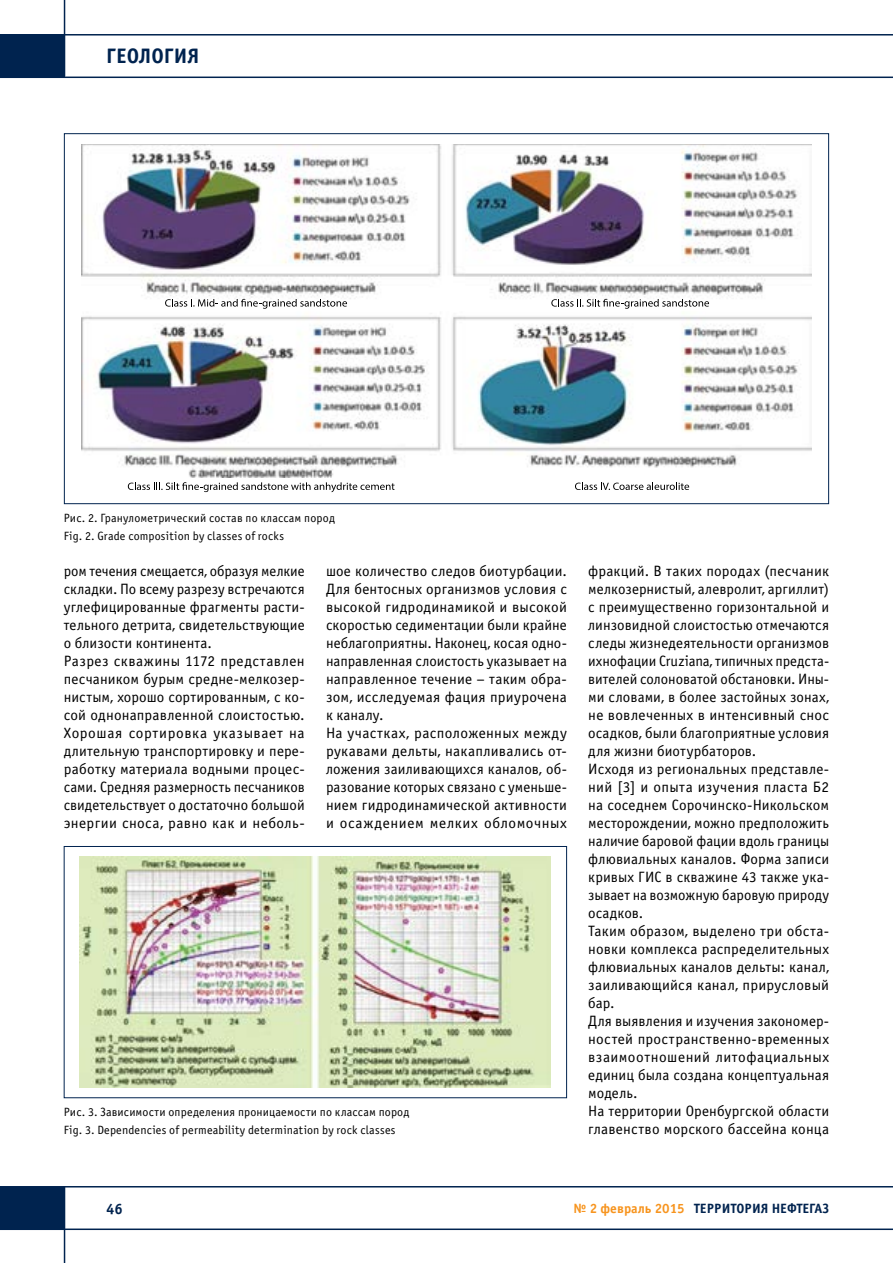
<style>
.page{position:relative;width:893px;height:1263px;background:#fff}
.page>*{position:absolute;margin:0;border:0;box-sizing:border-box;transform-origin:0 0}
.t1{font:700 21px "Officina Sans C";color:#00234f}
.t2{font:15px/18px "Officina Sans C";letter-spacing:.01em;color:#000}
.t3{font:700 15px "Officina Sans C";color:#00234f}
.t4{font:700 13.5px "Officina Sans C";color:#00234f}
.t5{font:12px/18px "Officina Sans C";letter-spacing:.015em;color:#000}
.s1{color:#f7941e}
</style>
<div class="page">
<hr style="left:0;top:77px;width:893px;height:1px;background:#00234f">
<hr style="left:64px;top:0;width:1px;height:77px;background:#00234f">
<hr style="left:0;top:34px;width:893px;height:2px;background:#00234f">
<div style="left:0;top:35px;width:64px;height:42px;background:#00234f"></div>
<hr style="left:0;top:1186px;width:893px;height:1px;background:#00234f">
<hr style="left:64px;top:1186px;width:1px;height:77px;background:#00234f">
<hr style="left:0;top:1228px;width:893px;height:2px;background:#00234f">
<div style="left:0;top:1187px;width:64px;height:42px;background:#00234f"></div>
<img style="left:82px;top:144px;width:729px;height:333px">
<svg style="left:575px;top:482px;width:114px;height:8px"></svg>
<svg style="left:165px;top:299px;width:182px;height:10px"></svg>
<svg style="left:551px;top:299px;width:158px;height:10px"></svg>
<svg style="left:128px;top:482px;width:267px;height:10px"></svg>
<img style="left:80px;top:857px;width:471px;height:230px">
<div style="left:64px;top:846px;width:503px;height:252px;border:1px solid #00234f"></div>
<h1 class="t1" style="left:106px;top:44px;width:95px">ГЕОЛОГИЯ</h1>
<p class="t5" style="left:64px;top:509px;width:273px">Рис. 2. Гранулометрический состав по классам пород<br>Fig. 2. Grade composition by classes of rocks</p>
<p class="t2" style="left:64px;top:562px;width:242px">ром течения смещается, образуя мелкие складки. По всему разрезу встречаются углефицированные фрагменты расти&shy;тельного детрита, свидетельствующие о близости континента.<br>Разрез скважины 1172 представлен песчаником бурым средне-мелкозер&shy;нистым, хорошо сортированным, с ко&shy;сой однонаправленной слоистостью.<br>Хорошая сортировка указывает на длительную транспортировку и пере&shy;работку материала водными процес&shy;сами. Средняя размерность песчаников свидетельствует о достаточно большой энергии сноса, равно как и неболь-</p>
<p class="t2" style="left:326px;top:562px;width:242px">шое количество следов биотурбации.<br>Для бентосных организмов условия с высокой гидродинамикой и высокой скоростью седиментации были крайне неблагоприятны. Наконец, косая одно&shy;направленная слоистость указывает на направленное течение – таким обра&shy;зом, исследуемая фация приурочена к каналу.<br>На участках, расположенных между рукавами дельты, накапливались от&shy;ложения заиливающихся каналов, об&shy;разование которых связано с уменьше&shy;нием гидродинамической активности и осаждением мелких обломочных</p>
<p class="t2" style="left:588px;top:562px;width:242px">фракций. В таких породах (песчаник мелкозернистый, алевролит, аргиллит) с преимущественно горизонтальной и линзовидной слоистостью отмечаются следы жизнедеятельности организмов ихнофации Cruziana, типичных предста&shy;вителей солоноватой обстановки. Ины&shy;ми словами, в более застойных зонах, не вовлеченных в интенсивный снос осадков, были благоприятные условия для жизни биотурбаторов.<br>Исходя из региональных представле&shy;ний [3] и опыта изучения пласта Б2 на соседнем Сорочинско-Никольском месторождении, можно предположить наличие баровой фации вдоль границы флювиальных каналов. Форма записи кривых ГИС в скважине 43 также ука&shy;зывает на возможную баровую природу осадков.<br>Таким образом, выделено три обста&shy;новки комплекса распределительных флювиальных каналов дельты: канал, заиливающийся канал, прирусловый бар.<br>Для выявления и изучения закономер&shy;ностей пространственно-временных взаимоотношений литофациальных единиц была создана концептуальная модель.<br>На территории Оренбургской области главенство морского бассейна конца</p>
<p class="t5" style="left:64px;top:1103px;width:347px">Рис. 3. Зависимости определения проницаемости по классам пород<br>Fig. 3. Dependencies of permeability determination by rock classes</p>
<p class="t3" style="left:106px;top:1200px;width:18px">46</p>
<p class="t4" style="left:573px;top:1201px;width:257px"><span class="s1">№ 2 февраль 2015</span> ТЕРРИТОРИЯ НЕФТЕГАЗ</p>
</div>
